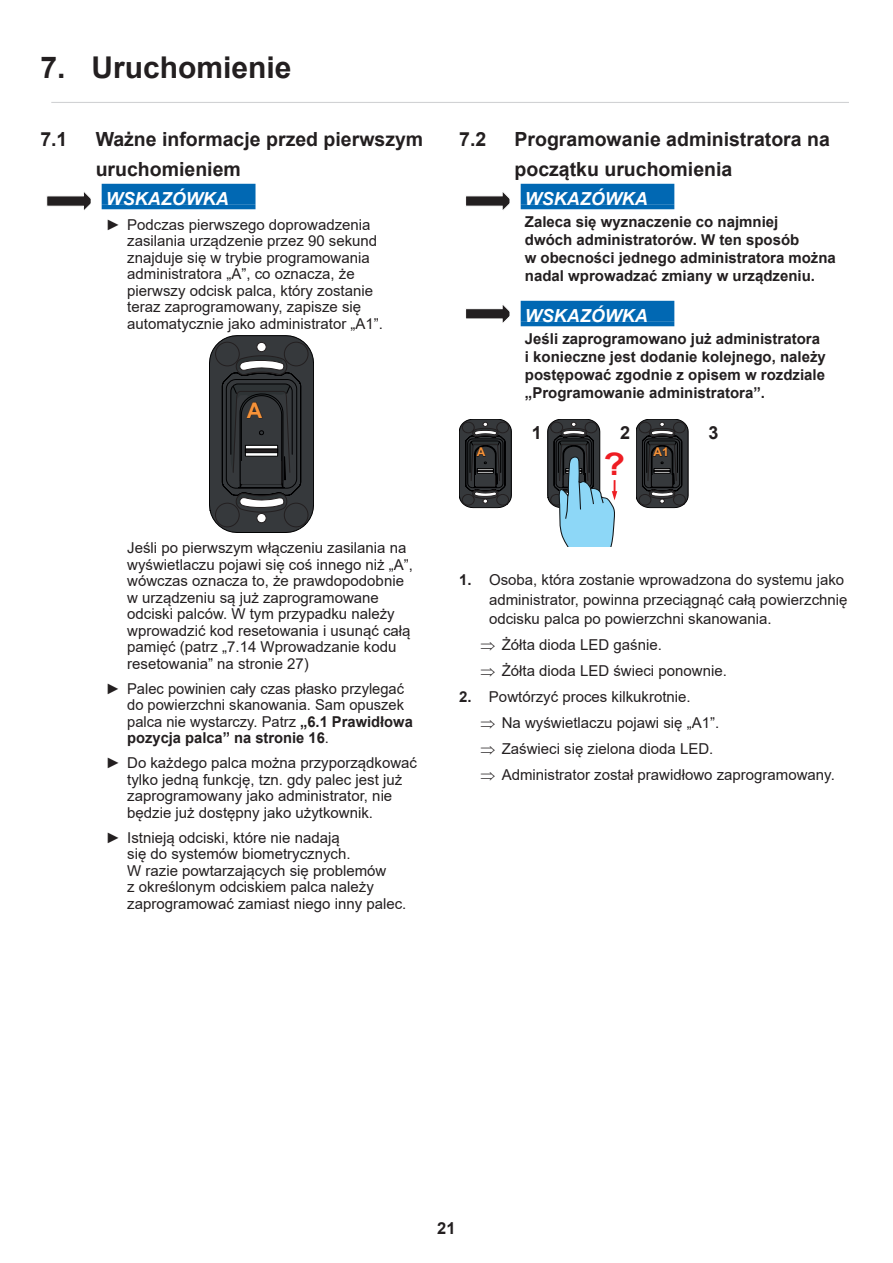
<style>
.page{position:relative;width:893px;height:1263px;background:#fff}
.page>*{position:absolute;margin:0;border:0;box-sizing:border-box;transform-origin:0 0}
.t1{font:700 31.35px "Arial";color:#ee1d23;scale:1.13 1}
.t2{font:700 30px "Arial";color:#231f20}
.t3{font:700 21.45px "Arial";color:#f69238}
.t4{font:700 19.5px/29.2px "Arial";color:#231f20}
.t5{font:italic 700 18px "Arial";color:#fff}
.t6{font:700 18px "Arial";color:#231f20}
.t7{font:700 16.5px "Arial";color:#231f20}
.t8{font:15px/16.5px "Arial";color:#231f20}
.t9{font:700 15px/18px "Arial";color:#231f20}
.t10{font:700 12px "Arial";color:#f69238}
.s1{font-weight:700}
</style>
<div class="page">
<svg style="left:466px;top:192px;width:43px;height:18px"></svg>
<div style="left:521px;top:184px;width:153px;height:21px;background:#0168b3"></div>
<hr style="left:521px;top:205px;width:153px;height:4px;background:#0168b3">
<svg style="left:466px;top:305px;width:43px;height:18px"></svg>
<div style="left:521px;top:301px;width:153px;height:21px;background:#0168b3"></div>
<hr style="left:521px;top:322px;width:153px;height:4px;background:#0168b3">
<svg style="left:459px;top:419px;width:53px;height:89px;background:#343538"></svg>
<svg style="left:548px;top:419px;width:69px;height:128px"></svg>
<svg style="left:636px;top:419px;width:53px;height:89px;background:#353739"></svg>
<svg style="left:46px;top:192px;width:45px;height:18px"></svg>
<div style="left:102px;top:184px;width:153px;height:21px;background:#0168b3"></div>
<hr style="left:102px;top:205px;width:153px;height:4px;background:#0168b3">
<svg style="left:209px;top:335px;width:105px;height:198px;background:#3e4042"></svg>
<hr style="left:51px;top:102px;width:798px;height:1px;background:#d1d2d4">
<h2 class="t2" style="left:40px;top:46px;width:253px">7. Uruchomienie</h2>
<h3 class="t4" style="left:40px;top:125px;width:29px">7.1</h3>
<h3 class="t4" style="left:96px;top:125px;width:329px">Ważne informacje przed pierwszym uruchomieniem</h3>
<p class="t5" style="left:106px;top:186px;width:124px">WSKAZÓWKA</p>
<p class="t8" style="left:127px;top:216px;width:257px;text-indent:-21px">► Podczas pierwszego doprowadzenia zasilania urządzenie przez 90 sekund znajduje się w trybie programowania administratora „A”, co oznacza, że pierwszy odcisk palca, który zostanie teraz zaprogramowany, zapisze się automatycznie jako administrator „A1”.</p>
<h3 class="t3" style="left:247px;top:395px;width:17px">A</h3>
<p class="t8" style="left:127px;top:540px;width:287px">Jeśli po pierwszym włączeniu zasilania na wyświetlaczu pojawi się coś innego niż „A”, wówczas oznacza to, że prawdopodobnie w urządzeniu są już zaprogramowane odciski palców. W tym przypadku należy wprowadzić kod resetowania i usunąć całą pamięć (patrz „7.14 Wprowadzanie kodu resetowania” na stronie 27)</p>
<p class="t8" style="left:127px;top:680px;width:287px;text-indent:-21px">► Palec powinien cały czas płasko przylegać do powierzchni skanowania. Sam opuszek palca nie wystarczy. Patrz <span class="s1">„6.1 Prawidłowa pozycja palca” na stronie 16</span>.</p>
<p class="t8" style="left:127px;top:755px;width:291px;text-indent:-21px">► Do każdego palca można przyporządkować tylko jedną funkcję, tzn. gdy palec jest już zaprogramowany jako administrator, nie będzie już dostępny jako użytkownik.</p>
<p class="t8" style="left:127px;top:829px;width:281px;text-indent:-21px">► Istnieją odciski, które nie nadają<br>się do systemów biometrycznych.<br>W razie powtarzających się problemów<br>z określonym odciskiem palca należy zaprogramować zamiast niego inny palec.</p>
<h3 class="t4" style="left:459px;top:125px;width:29px">7.2</h3>
<h3 class="t4" style="left:514px;top:125px;width:317px">Programowanie administratora na początku uruchomienia</h3>
<p class="t5" style="left:525px;top:186px;width:124px">WSKAZÓWKA</p>
<p class="t9" style="left:525px;top:213px;width:312px">Zaleca się wyznaczenie co najmniej<br>dwóch administratorów. W ten sposób<br>w obecności jednego administratora można nadal wprowadzać zmiany w urządzeniu.</p>
<p class="t5" style="left:525px;top:303px;width:124px">WSKAZÓWKA</p>
<p class="t9" style="left:525px;top:330px;width:302px">Jeśli zaprogramowano już administratora i konieczne jest dodanie kolejnego, należy postępować zgodnie z opisem w rozdziale „Programowanie administratora”.</p>
<p class="t10" style="left:477px;top:444px;width:10px">A</p>
<p class="t6" style="left:532px;top:420px;width:12px">1</p>
<p class="t6" style="left:620px;top:420px;width:12px">2</p>
<p class="t6" style="left:708px;top:420px;width:12px">3</p>
<p class="t10" style="left:653px;top:444px;width:17px">A1</p>
<h1 class="t1" style="left:604px;top:442px;width:21px">?</h1>
<p class="t8" style="left:489px;top:570px;width:360px;line-height:19.5px;text-indent:-30px"><span class="s1">1.</span> Osoba, która zostanie wprowadzona do systemu jako administrator, powinna przeciągnąć całą powierzchnię odcisku palca po powierzchni skanowania.</p>
<p class="t8" style="left:480px;top:632px;width:248px;line-height:25.8px">⇒ Żółta dioda LED gaśnie.<br>⇒ Żółta dioda LED świeci ponownie.</p>
<p class="t8" style="left:480px;top:684px;width:356px;line-height:25.8px;text-indent:-21px"><span class="s1">2.</span> Powtórzyć proces kilkukrotnie.<br>⇒ Na wyświetlaczu pojawi się „A1”.<br>⇒ Zaświeci się zielona dioda LED.<br>⇒ Administrator został prawidłowo zaprogramowany.</p>
<p class="t7" style="left:437px;top:1216px;width:20px">21</p>
</div>
